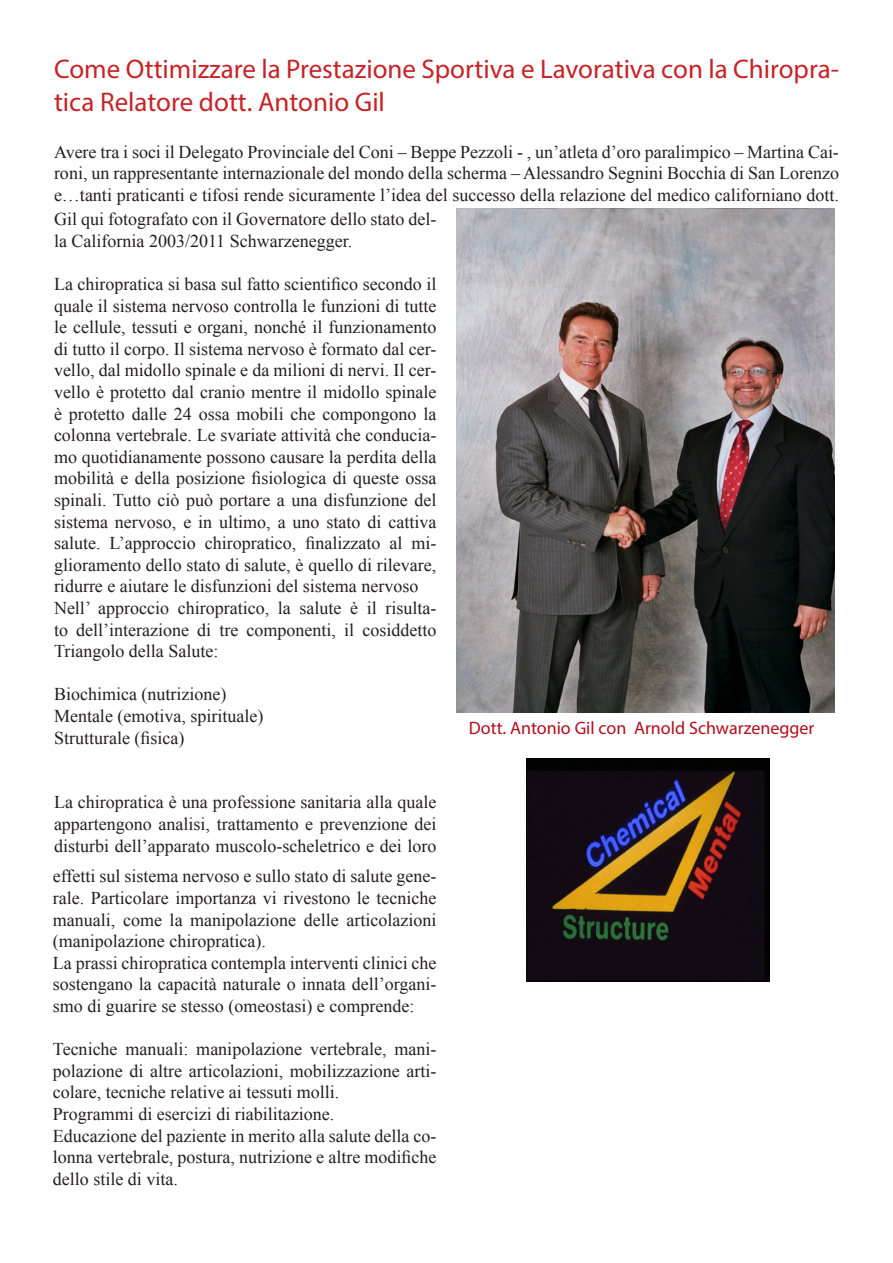
<style>
.page{position:relative;width:893px;height:1263px;background:#fff}
.page>*{position:absolute;margin:0;border:0;box-sizing:border-box;transform-origin:0 0}
.t1{font:27px/32.4px "Myriad Pro";color:#c62326}
.t2{font:18px/21.6px "Times New Roman";color:#231f20;text-align:justify}
.t3{font:18px "Myriad Pro";color:#b20d1c}
</style>
<div class="page">
<img style="left:457px;top:208px;width:378px;height:504px">
<img style="left:526px;top:758px;width:243px;height:223px">
<p class="t1" style="left:54px;top:53px;width:786px">Come Ottimizzare la Prestazione Sportiva e Lavorativa con la Chiropra&shy;tica Relatore dott. Antonio Gil</p>
<p class="t2" style="left:54px;top:140px;width:786px">Avere tra i soci il Delegato Provinciale del Coni – Beppe Pezzoli - , un’atleta d’oro paralimpico – Martina Cai&shy;roni, un rappresentante internazionale del mondo della scherma – Alessandro Segnini Bocchia di San Lorenzo e…tanti praticanti e tifosi rende sicuramente l’idea del successo della relazione del medico californiano dott.</p>
<p class="t2" style="left:54px;top:208px;width:384px">Gil qui fotografato con il Governatore dello stato del&shy;la California 2003/2011 Schwarzenegger.</p>
<p class="t2" style="left:54px;top:273px;width:384px">La chiropratica si basa sul fatto scientifico secondo il quale il sistema nervoso controlla le funzioni di tutte le cellule, tessuti e organi, nonché il funzionamento di tutto il corpo. Il sistema nervoso è formato dal cer&shy;vello, dal midollo spinale e da milioni di nervi. Il cer&shy;vello è protetto dal cranio mentre il midollo spinale è protetto dalle 24 ossa mobili che compongono la colonna vertebrale. Le svariate attività che conducia&shy;mo quotidianamente possono causare la perdita della mobilità e della posizione fisiologica di queste ossa spinali. Tutto ciò può portare a una disfunzione del sistema nervoso, e in ultimo, a uno stato di cattiva salute. L’approccio chiropratico, finalizzato al mi&shy;glioramento dello stato di salute, è quello di rilevare, ridurre e aiutare le disfunzioni del sistema nervoso</p>
<p class="t2" style="left:54px;top:597px;width:384px">Nell’ approccio chiropratico, la salute è il risulta&shy;to dell’interazione di tre componenti, il cosiddetto Triangolo della Salute:</p>
<p class="t2" style="left:54px;top:683px;width:174px">Biochimica (nutrizione)</p>
<p class="t2" style="left:54px;top:705px;width:211px">Mentale (emotiva, spirituale)</p>
<p class="t2" style="left:54px;top:726px;width:132px">Strutturale (fisica)</p>
<p class="t3" style="left:469px;top:717px;width:347px">Dott. Antonio Gil con Arnold Schwarzenegger</p>
<p class="t2" style="left:54px;top:791px;width:384px">La chiropratica è una professione sanitaria alla quale appartengono analisi, trattamento e prevenzione dei disturbi dell’apparato muscolo-scheletrico e dei loro</p>
<p class="t2" style="left:53px;top:865px;width:385px">effetti sul sistema nervoso e sullo stato di salute gene&shy;rale. Particolare importanza vi rivestono le tecniche manuali, come la manipolazione delle articolazioni (manipolazione chiropratica).</p>
<p class="t2" style="left:53px;top:952px;width:385px">La prassi chiropratica contempla interventi clinici che sostengano la capacità naturale o innata dell’organi&shy;smo di guarire se stesso (omeostasi) e comprende:</p>
<p class="t2" style="left:53px;top:1038px;width:385px">Tecniche manuali: manipolazione vertebrale, mani&shy;polazione di altre articolazioni, mobilizzazione arti&shy;colare, tecniche relative ai tessuti molli.</p>
<p class="t2" style="left:53px;top:1103px;width:283px">Programmi di esercizi di riabilitazione.</p>
<p class="t2" style="left:53px;top:1124px;width:385px">Educazione del paziente in merito alla salute della co&shy;lonna vertebrale, postura, nutrizione e altre modifiche dello stile di vita.</p>
</div>
